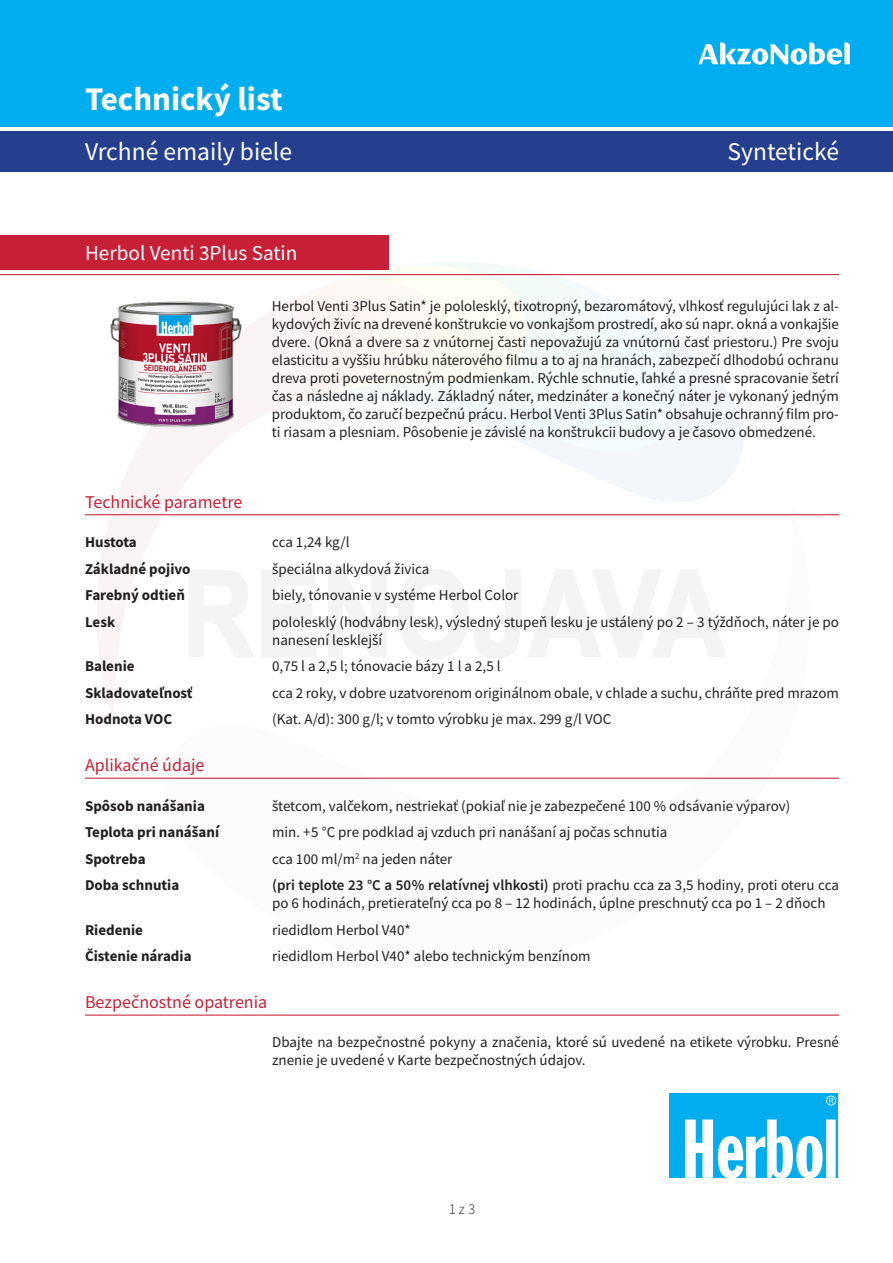
<style>
.page{position:relative;width:893px;height:1263px;background:#fff}
.page>*{position:absolute;margin:0;border:0;box-sizing:border-box;transform-origin:0 0}
.t1{font:700 33px "Source Sans Pro";color:#fff}
.t2{font:25.5px "Source Sans Pro";color:#fff}
.Výrobok{font:21.3px "Source Sans Pro";color:#fff}
.Sekcia{font:18px "Source Sans Pro";color:#c71f36}
.techn_parametre{font:15px/18px "Source Sans Pro";color:#231f20}
.Text{font:15px/18px "Source Sans Pro";letter-spacing:-.005em;color:#231f20;text-align:justify}
.techn_parametre-2{font:700 15px "Source Sans Pro";color:#231f20}
.techn_parametre-3{font:700 15px "Source Sans Pro";letter-spacing:-.02em;color:#231f20}
.t3{font:300 15px "Source Sans Pro";color:#231f20}
.s1{font-weight:600}
</style>
<div class="page">
<img style="left:85px;top:236px;width:754px;height:542px">
<div style="left:0;top:131px;width:893px;height:41px;background:#253f8e"></div>
<div style="left:0;top:235px;width:388px;height:35px;background:#c71f36"></div>
<hr style="left:85px;top:514px;width:754px;height:1px;background:#c71f36">
<hr style="left:85px;top:778px;width:754px;height:1px;background:#c71f36">
<hr style="left:85px;top:1014px;width:754px;height:2px;background:#c71f36">
<hr style="left:0;top:274px;width:839px;height:1px;background:#c71f36">
<div style="left:0;top:0;width:893px;height:126px;background:#00aeef"></div>
<svg style="left:698px;top:43px;width:152px;height:22px"></svg>
<div style="left:670px;top:1093px;width:168px;height:85px;background:#00aeef"></div>
<svg style="left:685px;top:1095px;width:151px;height:83px"></svg>
<img style="left:103px;top:295px;width:145px;height:136px">
<p class="t1" style="left:85px;top:77px;width:199px">Technický list</p>
<p class="t2" style="left:85px;top:136px;width:209px">Vrchné emaily biele</p>
<p class="Výrobok" style="left:85px;top:239px;width:214px">Herbol Venti 3Plus Satin</p>
<p class="t2" style="left:727px;top:136px;width:113px">Syntetické</p>
<p class="Text" style="left:272px;top:297px;width:569px">Herbol Venti 3Plus Satin* je pololesklý, tixotropný, bezaromátový, vlhkosť regulujúci lak z al&shy;kydových živíc na drevené konštrukcie vo vonkajšom prostredí, ako sú napr. okná a vonkajšie dvere. (Okná a dvere sa z vnútornej časti nepovažujú za vnútornú časť priestoru.) Pre svoju elasticitu a vyššiu hrúbku náterového filmu a to aj na hranách, zabezpečí dlhodobú ochranu dreva proti poveternostným podmienkam. Rýchle schnutie, ľahké a presné spracovanie šetrí čas a následne aj náklady. Základný náter, medzináter a konečný náter je vykonaný jedným produktom, čo zaručí bezpečnú prácu. Herbol Venti 3Plus Satin* obsahuje ochranný film pro&shy;ti riasam a plesniam. Pôsobenie je závislé na konštrukcii budovy a je časovo obmedzené.</p>
<p class="Sekcia" style="left:85px;top:490px;width:159px">Technické parametre</p>
<p class="techn_parametre-3" style="left:85px;top:532px;width:53px">Hustota</p>
<p class="techn_parametre" style="left:272px;top:533px;width:79px">cca 1,24 kg/l</p>
<p class="techn_parametre-2" style="left:85px;top:558px;width:107px">Základné pojivo</p>
<p class="techn_parametre" style="left:272px;top:559px;width:159px">špeciálna alkydová živica</p>
<p class="techn_parametre-2" style="left:85px;top:585px;width:101px">Farebný odtieň</p>
<p class="techn_parametre" style="left:272px;top:586px;width:248px">biely, tónovanie v systéme Herbol Color</p>
<p class="techn_parametre-2" style="left:85px;top:611px;width:32px">Lesk</p>
<p class="techn_parametre" style="left:272px;top:613px;width:568px">pololesklý (hodvábny lesk), výsledný stupeň lesku je ustálený po 2 – 3 týždňoch, náter je po nanesení lesklejší</p>
<p class="techn_parametre-2" style="left:85px;top:656px;width:51px">Balenie</p>
<p class="techn_parametre" style="left:272px;top:657px;width:230px">0,75 l a 2,5 l; tónovacie bázy 1 l a 2,5 l</p>
<p class="techn_parametre-2" style="left:85px;top:682px;width:109px">Skladovateľnosť</p>
<p class="techn_parametre" style="left:272px;top:684px;width:568px">cca 2 roky, v dobre uzatvorenom originálnom obale, v chlade a suchu, chráňte pred mrazom</p>
<p class="techn_parametre-2" style="left:85px;top:709px;width:89px">Hodnota VOC</p>
<p class="techn_parametre" style="left:272px;top:710px;width:341px">(Kat. A/d): 300 g/l; v tomto výrobku je max. 299 g/l VOC</p>
<p class="Sekcia" style="left:85px;top:754px;width:121px">Aplikačné údaje</p>
<p class="techn_parametre-2" style="left:85px;top:795px;width:121px">Spôsob nanášania</p>
<p class="techn_parametre" style="left:272px;top:796px;width:520px">štetcom, valčekom, nestriekať (pokiaľ nie je zabezpečené 100 % odsávanie výparov)</p>
<p class="techn_parametre-2" style="left:85px;top:822px;width:136px">Teplota pri nanášaní</p>
<p class="techn_parametre" style="left:272px;top:823px;width:397px">min. +5 °C pre podklad aj vzduch pri nanášaní aj počas schnutia</p>
<p class="techn_parametre-2" style="left:85px;top:848px;width:62px">Spotreba</p>
<p class="techn_parametre" style="left:272px;top:849px;width:182px">cca 100 ml/m<sup>2</sup> na jeden náter</p>
<p class="techn_parametre-2" style="left:85px;top:875px;width:96px">Doba schnutia</p>
<p class="techn_parametre" style="left:272px;top:876px;width:568px"><span class="s1">(pri teplote 23 °C a 50% relatívnej vlhkosti)</span> proti prachu cca za 3,5 hodiny, proti oteru cca po 6 hodinách, pretierateľný cca po 8 – 12 hodinách, úplne preschnutý cca po 1 – 2 dňoch</p>
<p class="techn_parametre-2" style="left:85px;top:919px;width:59px">Riedenie</p>
<p class="techn_parametre" style="left:272px;top:920px;width:140px">riedidlom Herbol V40*</p>
<p class="techn_parametre-2" style="left:85px;top:946px;width:108px">Čistenie náradia</p>
<p class="techn_parametre" style="left:272px;top:947px;width:320px">riedidlom Herbol V40* alebo technickým benzínom</p>
<p class="Sekcia" style="left:85px;top:991px;width:184px">Bezpečnostné opatrenia</p>
<p class="techn_parametre" style="left:272px;top:1033px;width:568px">Dbajte na bezpečnostné pokyny a značenia, ktoré sú uvedené na etikete výrobku. Presné znenie je uvedené v Karte bezpečnostných údajov.</p>
<p class="t3" style="left:449px;top:1200px;width:28px">1 z 3</p>
</div>
